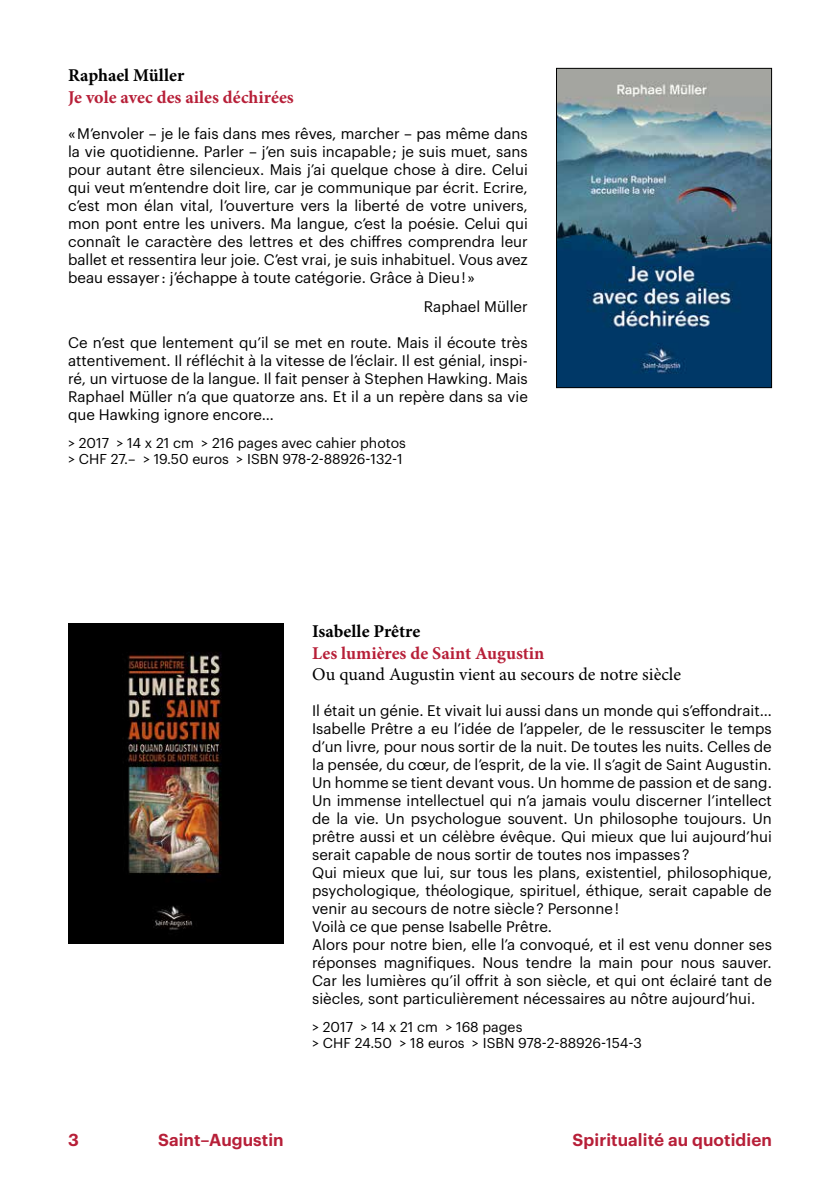
<style>
.page{position:relative;width:840px;height:1191px;background:#fff}
.page>*{position:absolute;margin:0;border:0;box-sizing:border-box;transform-origin:0 0}
.t1{font:700 18px "Minion Pro";color:#b71f38}
.t2{font:18px "Minion Pro";color:#000}
.t3{font:700 18px "Minion Pro";letter-spacing:-.005em;color:#000}
.t4{font:600 17px "Graphik";letter-spacing:.005em;color:#b71f38}
.t5{font:15px/18px "Graphik";color:#000;text-align:justify}
.t6{font:14px/16px "Graphik";color:#000}
</style>
<div class="page">
<img style="left:558px;top:70px;width:211px;height:316px">
<div style="left:556px;top:68px;width:215px;height:320px;border:1px solid #000"></div>
<img style="left:68px;top:624px;width:215px;height:319px">
<p class="t3" style="left:68px;top:63px;width:118px">Raphael Müller</p>
<p class="t1" style="left:68px;top:84px;width:227px">Je vole avec des ailes déchirées</p>
<p class="t5" style="left:68px;top:123px;width:461px">« M’envoler – je le fais dans mes rêves, marcher – pas même dans la vie quotidienne. Parler – j’en suis incapable ; je suis muet, sans pour autant être silencieux. Mais j’ai quelque chose à dire. Celui qui veut m’entendre doit lire, car je communique par écrit. Ecrire, c’est mon élan vital, l’ouverture vers la liberté de votre univers, mon pont entre les univers. Ma langue, c’est la poésie. Celui qui connaît le caractère des lettres et des chiffres comprendra leur ballet et ressentira leur joie. C’est vrai, je suis inhabituel. Vous avez beau essayer : j’échappe à toute catégorie. Grâce à Dieu ! »</p>
<p class="t5" style="left:423px;top:296px;width:105px">Raphael Müller</p>
<p class="t5" style="left:68px;top:332px;width:461px">Ce n’est que lentement qu’il se met en route. Mais il écoute très attentivement. Il réfléchit à la vitesse de l’éclair. Il est génial, inspi&shy;ré, un virtuose de la langue. Il fait penser à Stephen Hawking. Mais Raphael Müller n’a que quatorze ans. Et il a un repère dans sa vie que Hawking ignore encore…</p>
<p class="t6" style="left:68px;top:433px;width:339px">&gt; 2017 &gt; 14 x 21 cm &gt; 216 pages avec cahier photos &gt; CHF 27.– &gt; 19.50 euros &gt; ISBN 978-2-88926-132-1</p>
<p class="t3" style="left:312px;top:618px;width:109px">Isabelle Prêtre</p>
<p class="t1" style="left:312px;top:640px;width:234px">Les lumières de Saint Augustin</p>
<p class="t2" style="left:312px;top:662px;width:370px">Ou quand Augustin vient au secours de notre siècle</p>
<p class="t5" style="left:312px;top:700px;width:461px;text-align:left">Il était un génie. Et vivait lui aussi dans un monde qui s’effondrait… Isabelle Prêtre a eu l’idée de l’appeler, de le ressusciter le temps d’un livre, pour nous sortir de la nuit. De toutes les nuits. Celles de la pensée, du cœur, de l’esprit, de la vie. Il s’agit de Saint Augustin.<br>Un homme se tient devant vous. Un homme de passion et de sang.<br>Un immense intellectuel qui n’a jamais voulu discerner l’intellect de la vie. Un psychologue souvent. Un philosophe toujours. Un prêtre aussi et un célèbre évêque. Qui mieux que lui aujourd’hui serait capable de nous sortir de toutes nos impasses ?<br>Qui mieux que lui, sur tous les plans, existentiel, philosophique, psychologique, théologique, spirituel, éthique, serait capable de venir au secours de notre siècle ? Personne !<br>Voilà ce que pense Isabelle Prêtre.<br>Alors pour notre bien, elle l’a convoqué, et il est venu donner ses réponses magnifiques. Nous tendre la main pour nous sauver.<br>Car les lumières qu’il offrit à son siècle, et qui ont éclairé tant de siècles, sont particulièrement nécessaires au nôtre aujourd’hui.</p>
<p class="t6" style="left:312px;top:1017px;width:331px">&gt; 2017 &gt; 14 x 21 cm &gt; 168 pages<br>&gt; CHF 24.50 &gt; 18 euros &gt; ISBN 978-2-88926-154-3</p>
<p class="t4" style="left:68px;top:1126px;width:12px">3</p>
<p class="t4" style="left:158px;top:1126px;width:127px">Saint–Augustin</p>
<p class="t4" style="left:572px;top:1126px;width:201px">Spiritualité au quotidien</p>
</div>
